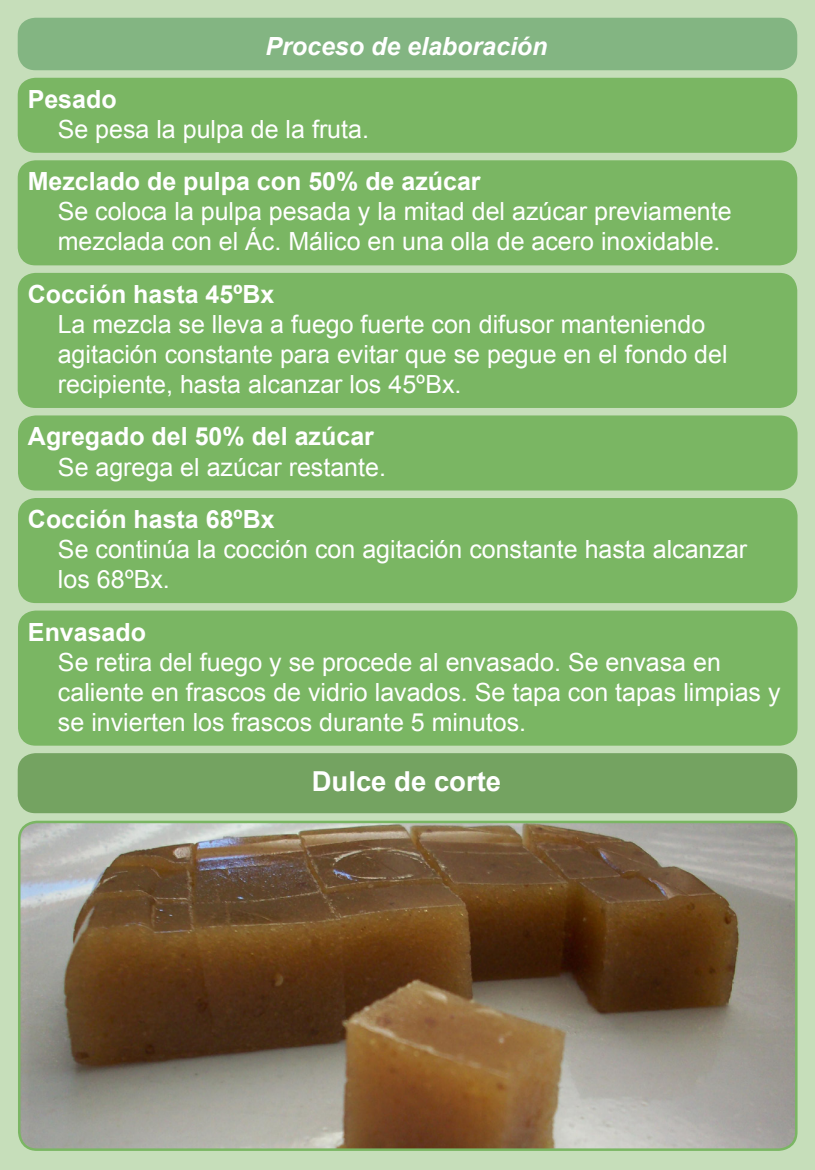
<style>
.page{position:relative;width:815px;height:1170px;background:#fff}
.page>*{position:absolute;margin:0;border:0;box-sizing:border-box;transform-origin:0 0}
._2{font:700 27.5px "Arial";color:#fff}
._0_5_texto{font:25px/30px "Arial";color:#fff}
._0_5_titulo{font:700 25px "Arial";color:#fff}
._1{font:italic 700 25px "Arial";color:#fff}
</style>
<div class="page">
<div style="left:0;top:0;width:815px;height:1169px;background:#c6deba"></div>
<div style="left:18px;top:18px;width:779px;height:52px;background:#83b582;border-radius:18px"></div>
<div style="left:18px;top:78px;width:779px;height:75px;background:#7ab663;border-radius:18px"></div>
<div style="left:18px;top:160px;width:779px;height:105px;background:#7ab663;border-radius:18px"></div>
<div style="left:18px;top:273px;width:779px;height:135px;background:#7ab663;border-radius:18px"></div>
<div style="left:18px;top:415px;width:780px;height:75px;background:#7ab663;border-radius:18px"></div>
<div style="left:18px;top:498px;width:780px;height:105px;background:#7ab663;border-radius:18px"></div>
<div style="left:18px;top:610px;width:780px;height:135px;background:#7ab663;border-radius:18px"></div>
<div style="left:18px;top:753px;width:779px;height:60px;background:#74a361;border-radius:18px"></div>
<img style="left:19px;top:823px;width:777px;height:326px">
<div style="left:18px;top:820px;width:780px;height:330px;border:2px solid #7ab663;border-radius:18px"></div>
<p class="_1" style="left:265px;top:30px;width:284px">Proceso de elaboración</p>
<p class="_0_5_titulo" style="left:28px;top:82px;width:90px">Pesado</p>
<p class="_0_5_texto" style="left:58px;top:114px;width:313px">Se pesa la pulpa de la fruta.</p>
<p class="_0_5_titulo" style="left:28px;top:165px;width:454px">Mezclado de pulpa con 50% de azúcar</p>
<p class="_0_5_texto" style="left:58px;top:197px;width:675px">Se coloca la pulpa pesada y la mitad del azúcar previamente mezclada con el Ác. Málico en una olla de acero inoxidable.</p>
<p class="_0_5_titulo" style="left:28px;top:277px;width:248px">Cocción hasta 45ºBx</p>
<p class="_0_5_texto" style="left:58px;top:309px;width:671px">La mezcla se lleva a fuego fuerte con difusor manteniendo agitación constante para evitar que se pegue en el fondo del recipiente, hasta alcanzar los 45ºBx.</p>
<p class="_0_5_titulo" style="left:28px;top:420px;width:347px">Agregado del 50% del azúcar</p>
<p class="_0_5_texto" style="left:58px;top:452px;width:329px">Se agrega el azúcar restante.</p>
<p class="_0_5_titulo" style="left:28px;top:502px;width:248px">Cocción hasta 68ºBx</p>
<p class="_0_5_texto" style="left:58px;top:534px;width:691px">Se continúa la cocción con agitación constante hasta alcanzar los 68ºBx.</p>
<p class="_0_5_titulo" style="left:28px;top:615px;width:120px">Envasado</p>
<p class="_0_5_texto" style="left:58px;top:647px;width:724px">Se retira del fuego y se procede al envasado. Se envasa en caliente en frascos de vidrio lavados. Se tapa con tapas limpias y se invierten los frascos durante 5 minutos.</p>
<p class="_2" style="left:312px;top:762px;width:191px">Dulce de corte</p>
</div>
